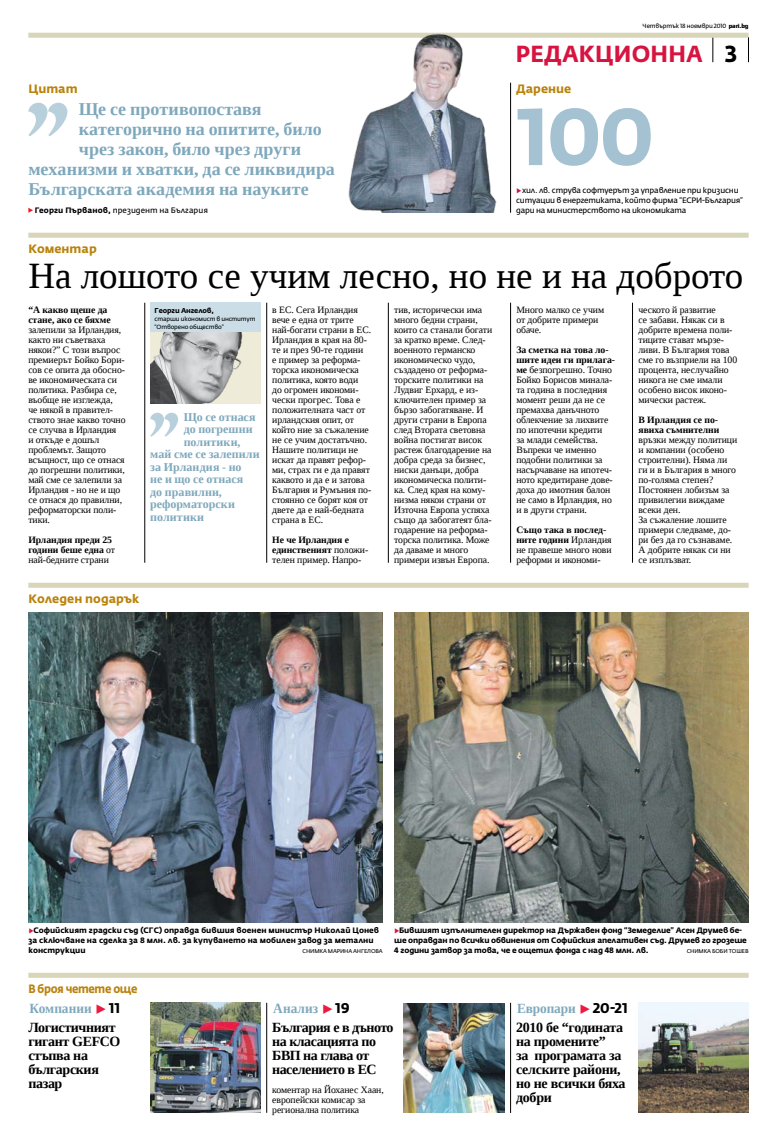
<style>
.page{position:relative;width:777px;height:1134px;background:#fff}
.page>*{position:absolute;margin:0;border:0;box-sizing:border-box;transform-origin:0 0}
.t1{font:700 80px "Fedra Sans Alt Pro";color:#a5c2d2}
.t2{font:37px "Liberation Serif";color:#000}
.t3{font:700 23px "Fedra Sans Alt Pro";color:#d71440;scale:.96 1}
.t4{font:700 18px "Liberation Serif";letter-spacing:.005em;color:#7fa8bc}
.t5{font:700 14px/14px "Liberation Serif";letter-spacing:-.025em;color:#000}
.t6{font:700 14px "Liberation Serif";letter-spacing:-.005em;color:#7fa8bc;scale:.95 1}
.t7{font:700 12px "Liberation Serif";letter-spacing:.005em;color:#7fa8bc}
.t8{font:700 12px "Fedra Sans Alt Pro";color:#ba830d}
.t9{font:700 12px "Fedra Sans Alt Pro";letter-spacing:-.035em;color:#ba830d;scale:.9 1}
.t10{font:9.7px/10px "Liberation Serif";letter-spacing:-.005em;color:#000}
.t11{font:700 9.7px/10px "Liberation Serif";letter-spacing:-.005em;color:#000}
.t12{font:700 7.8px/10px "Fedra Sans Alt Pro";letter-spacing:-.02em;color:#000}
.t13{font:700 7.8px/10px "Fedra Sans Alt Pro";color:#000}
.t14{font:7.8px/10px "Fedra Sans Alt Pro";letter-spacing:-.02em;color:#000}
.t15{font:7.8px "Fedra Sans Alt Pro";letter-spacing:.01em;color:#000}
.t16{font:700 7px "Fedra Sans Alt Pro";letter-spacing:-.02em;color:#000}
.t17{font:6px/8.5px "Fedra Sans Alt Pro";letter-spacing:-.02em;color:#000}
.t18{font:5.5px "Fedra Sans Alt Pro";letter-spacing:.11em;color:#000}
.t19{font:5.5px "Fedra Sans Alt Pro";letter-spacing:.13em;color:#000}
.s1{font-family:"District";font-weight:500}
.s2{font-weight:700}
.s3{color:#000}
.s4{color:#c51941}
.s5{font-weight:400}
.s6{color:#d71635}
.s7{font-family:"Fedra Sans Alt Pro";color:#ed1941}
.s8{font-family:"Fedra Sans Alt Pro";color:#000}
</style>
<div class="page">
<svg style="left:712px;top:38px;width:1px;height:24px"></svg>
<svg style="left:748px;top:37px;width:1px;height:25px"></svg>
<div style="left:28px;top:33px;width:720px;height:5px;background:#d8d5b9"></div>
<svg style="left:150px;top:413px;width:28px;height:24px"></svg>
<div style="left:150px;top:303px;width:111px;height:30px;background:#cbdde6"></div>
<img style="left:150px;top:333px;width:111px;height:71px">
<div style="left:28px;top:233px;width:720px;height:5px;background:#d8d5b9"></div>
<hr style="left:145px;top:303px;width:1px;height:260px;background:#000">
<hr style="left:266px;top:303px;width:1px;height:260px;background:#000">
<hr style="left:388px;top:303px;width:1px;height:260px;background:#000">
<hr style="left:510px;top:303px;width:1px;height:260px;background:#000">
<hr style="left:632px;top:303px;width:1px;height:260px;background:#000">
<svg style="left:28px;top:103px;width:39px;height:33px"></svg>
<hr style="left:510px;top:83px;width:1px;height:130px;background:#000">
<svg style="left:28px;top:208px;width:5px;height:5px"></svg>
<img style="left:28px;top:613px;width:355px;height:310px">
<img style="left:394px;top:613px;width:354px;height:310px">
<div style="left:28px;top:583px;width:720px;height:5px;background:#d8d5b9"></div>
<hr style="left:266px;top:1003px;width:1px;height:110px;background:#000">
<div style="left:28px;top:973px;width:720px;height:5px;background:#d8d5b9"></div>
<hr style="left:510px;top:1003px;width:1px;height:110px;background:#000">
<img style="left:344px;top:32px;width:161px;height:181px">
<img style="left:150px;top:1003px;width:111px;height:110px">
<img style="left:403px;top:1004px;width:102px;height:109px">
<img style="left:638px;top:1003px;width:110px;height:110px">
<p class="t17" style="left:642px;top:21px;width:107px">Четвъртък 18 ноември 2010 <span class="s1">pari.bg</span></p>
<p class="t8" style="left:28px;top:81px;width:51px">Цитат</p>
<p class="t4" style="left:79px;top:97px;width:184px">Ще се противопоставя</p>
<p class="t4" style="left:79px;top:117px;width:244px">категорично на опитите, било</p>
<p class="t4" style="left:79px;top:137px;width:224px">чрез закон, било чрез други</p>
<p class="t4" style="left:28px;top:157px;width:308px">механизми и хватки, да се ликвидира</p>
<p class="t4" style="left:28px;top:177px;width:282px">Българската академия на науките</p>
<p class="t15" style="left:35px;top:205px;width:175px"><span class="s2">Георги Първанов,</span> президент на България</p>
<p class="t8" style="left:28px;top:241px;width:70px">Коментар</p>
<p class="t3" style="left:516px;top:40px;width:232px">редакционна <span class="s3">3</span></p>
<p class="t8" style="left:516px;top:81px;width:57px">Дарение</p>
<p class="t1" style="left:516px;top:87px;width:139px">100</p>
<p class="t14" style="left:516px;top:185px;width:228px"><span class="s4">▶</span>хил. лв. струва софтуерът за управление при кризисни ситуации в енергетиката, който фирма “ЕСРИ-България” дари на министерството на икономиката</p>
<p class="t2" style="left:28px;top:252px;width:716px">На лошото се учим лесно, но не и на доброто</p>
<p class="t10" style="left:28px;top:304px;width:99px"><span class="s2">“А какво щеше да стане, ако се бяхме </span>залепили за Ирландия, както ни съветваха някои?” С този въпрос премиерът Бойко Бори&shy;сов се опита да обосно&shy;ве икономическата си политика. Разбира се, въобще не изглежда,<br>че някой в правител&shy;ството знае какво точно се случва в Ирландия<br>и откъде е дошъл проблемът. Защото всъщност, що се отнася до погрешни политики, май сме се залепили за<br>Ирландия - но не и що се отнася до правилни, реформаторски поли&shy;тики.</p>
<p class="t11" style="left:28px;top:534px;width:88px">Ирландия преди 25 години беше една <span class="s5">от най-бедните страни</span></p>
<p class="t16" style="left:154px;top:307px;width:61px">Георги Ангелов,</p>
<p class="t17" style="left:154px;top:315px;width:102px">старши икономист в институт “Отворено общество”</p>
<p class="t7" style="left:184px;top:409px;width:73px">Що се отнася</p>
<p class="t7" style="left:184px;top:421px;width:70px">до погрешни</p>
<p class="t7" style="left:184px;top:434px;width:58px">политики,</p>
<p class="t7" style="left:150px;top:446px;width:111px">май сме се залепили</p>
<p class="t7" style="left:150px;top:459px;width:93px">за Ирландия - но</p>
<p class="t7" style="left:150px;top:471px;width:95px">не и що се отнася</p>
<p class="t7" style="left:150px;top:484px;width:73px">до правилни,</p>
<p class="t7" style="left:150px;top:496px;width:86px">реформаторски</p>
<p class="t7" style="left:150px;top:509px;width:55px">политики</p>
<p class="t8" style="left:28px;top:591px;width:112px">Коледен подарък</p>
<p class="t10" style="left:272px;top:304px;width:101px">в ЕС. Сега Ирландия вече е една от трите най-богати страни в ЕС.<br>Ирландия в края на 80- те и през 90-те години<br>е пример за реформа&shy;торска икономическа политика, която води<br>до огромен икономи&shy;чески прогрес. Това е положителната част от ирландския опит, от който ние за съжаление не се учим достатъчно.<br>Нашите политици не искат да правят рефор&shy;ми, страх ги е да правят каквото и да е и затова<br>България и Румъния по&shy;стоянно се борят коя от двете да е най-бедната страна в ЕС.</p>
<p class="t11" style="left:272px;top:534px;width:98px">Не че Ирландия е единственият <span class="s5">положи&shy;телен пример. Напро-</span></p>
<p class="t10" style="left:394px;top:304px;width:99px">тив, исторически има много бедни страни, които са станали богати за кратко време. След&shy;военното германско икономическо чудо, създадено от реформа&shy;торските политики на<br>Лудвиг Ерхард, е из&shy;ключителен пример за бързо забогатяване. И други страни в Европа след Втората световна война постигат висок растеж благодарение на добра среда за бизнес, ниски данъци, добра икономическа полити&shy;ка. След края на кому&shy;низма някои страни от<br>Източна Европа успяха също да забогатеят бла&shy;годарение на реформа&shy;торска политика. Може да даваме и много примери извън Европа.</p>
<p class="t10" style="left:516px;top:304px;width:89px">Много малко се учим от добрите примери обаче.</p>
<p class="t10" style="left:516px;top:344px;width:100px"><span class="s2">За сметка на това ло&shy;шите идеи ги прилага&shy;ме</span> безпогрешно. Точно<br>Бойко Борисов минала&shy;та година в последния момент реши да не се премахва данъчното облекчение за лихвите по ипотечни кредити<br>за млади семейства.<br>Въпреки че именно подобни политики за насърчаване на ипотеч&shy;ното кредитиране дове&shy;доха до имотния балон не само в Ирландия, но и в други страни.</p>
<p class="t10" style="left:516px;top:524px;width:97px"><span class="s2">Също така в послед&shy;ните години</span> Ирландия не правеше много нови реформи и икономи-</p>
<p class="t10" style="left:638px;top:304px;width:100px">ческото й развитие<br>се забави. Някак си в добрите времена поли&shy;тиците стават мързе&shy;ливи. В България това сме го възприели на 100 процента, неслучайно никога не сме имали особено висок иконо&shy;мически растеж.</p>
<p class="t10" style="left:638px;top:414px;width:100px"><span class="s2">В Ирландия се по&shy;явиха съмнителни </span>връзки между политици и компании (особено строителни). Няма ли ги и в България в много по-голяма степен?<br>Постоянен лобизъм за привилегии виждаме всеки ден.<br>За съжаление лошите примери следваме, до&shy;ри без да го съзнаваме.<br>А добрите някак си ни се изплъзват.</p>
<p class="t13" style="left:28px;top:925px;width:352px"><span class="s6">▶</span>Софийският градски съд (СГС) оправда бившия военен министър Н иколай Цонев за сключване на сделка за 8 млн. лв. за купуването на мобилен завод за метални конструкции</p>
<p class="t18" style="left:302px;top:947px;width:82px">снимка мари на ангелова</p>
<p class="t12" style="left:394px;top:925px;width:354px"><span class="s6">▶</span>Бившият изпълнителен директор на Държавен фонд “Земеделие” Асен Друмев бе&shy;ше оправдан по всички обвинения от Софийския апелативен съд. Друмев го грозеше<br>4 години затвор за това, че е ощетил фонда с над 48 млн. лв.</p>
<p class="t19" style="left:686px;top:947px;width:31px">снимка боби</p>
<p class="t19" style="left:728px;top:947px;width:21px">тошев</p>
<p class="t9" style="left:28px;top:981px;width:123px">В броя четете още</p>
<p class="t6" style="left:29px;top:998px;width:97px">Компании <span class="s7">▶</span><span class="s8">11</span></p>
<p class="t6" style="left:273px;top:998px;width:82px">Анализ <span class="s7">▶</span><span class="s8">19</span></p>
<p class="t6" style="left:517px;top:998px;width:118px">Европари <span class="s7">▶</span><span class="s8">20-21</span></p>
<p class="t5" style="left:28px;top:1020px;width:94px">Логистичният гигант GEFCO стъпва на българския пазар</p>
<p class="t5" style="left:272px;top:1020px;width:123px">България е в дъното на класацията по<br>БВП на глава от населението в ЕС</p>
<p class="t10" style="left:272px;top:1084px;width:113px">коментар на Йоханес Хаан, европейски комисар за регионална политика</p>
<p class="t5" style="left:516px;top:1020px;width:111px">2010 бе “годината на промените”<br>за програмата за селските райони, но не всички бяха добри</p>
</div>
